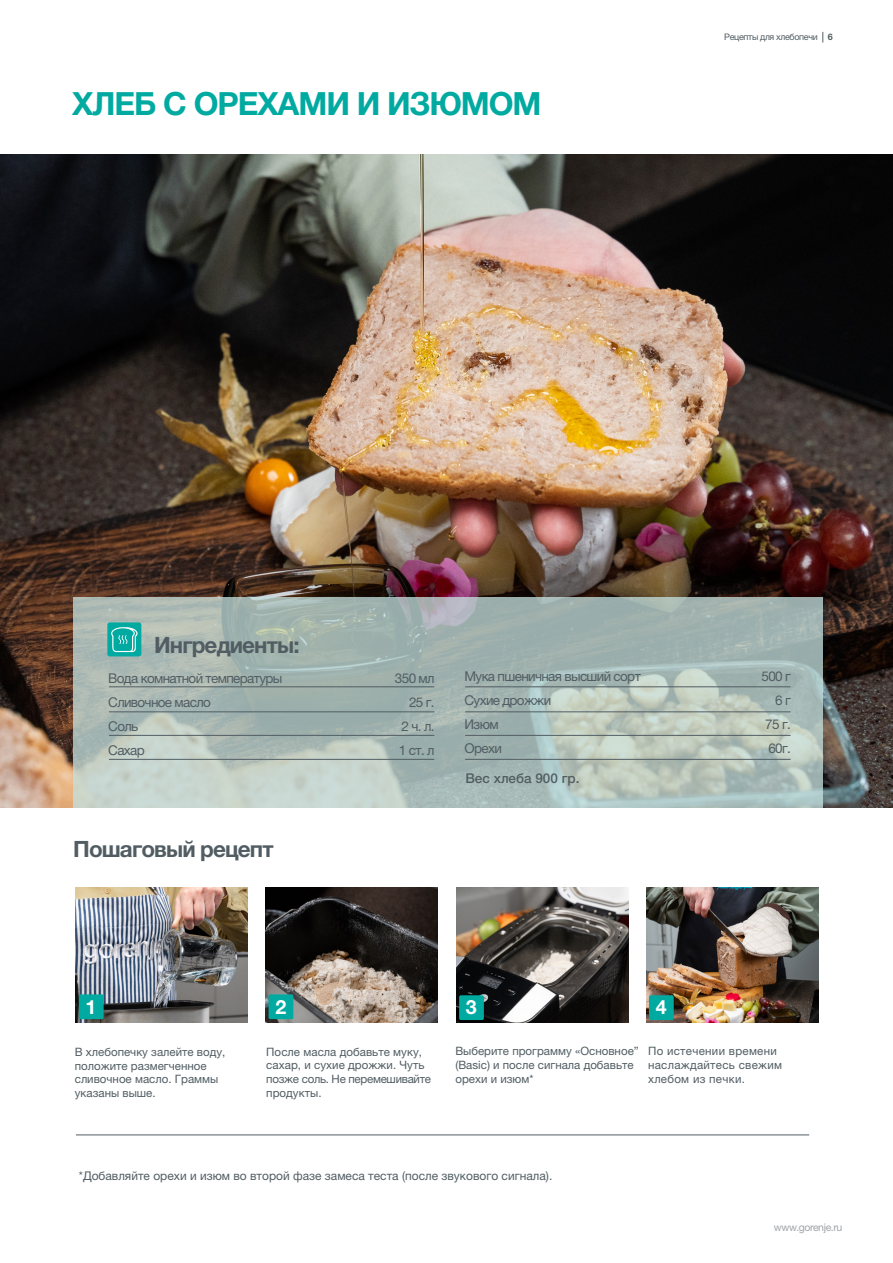
<style>
.page{position:relative;width:893px;height:1263px;background:#fff}
.page>*{position:absolute;margin:0;border:0;box-sizing:border-box;transform-origin:0 0}
.t1{font:700 31.95px "Helvetica Neue LTW1 G";letter-spacing:-.035em;color:#00aaa1}
.t2{font:700 22.5px "Helvetica Neue LTW1 G";letter-spacing:-.04em;color:#515d63}
.t3{font:700 19.65px "Helvetica Neue LTW1 G";color:#fff}
.t4{font:13.5px "Helvetica Neue LTW1 G";letter-spacing:-.05em;color:#515d63}
.t5{font:500 13.5px "Helvetica Neue LTW1 G";color:#515d63}
.t6{font:12px "Helvetica Neue LTW1 G";color:#515d63}
.t7{font:11.55px/13.8px "Helvetica Neue LTW1 G";color:#515d63}
.t8{font:11.55px/13.8px "Helvetica Neue LTW1 G";letter-spacing:.025em;color:#515d63}
.t9{font:10.5px "Helvetica Neue LTW1 G";letter-spacing:-.04em;color:#a1a5a8}
.t10{font:9px "Helvetica Neue LTW1 G";letter-spacing:-.04em;color:#515d63}
.s1{font-weight:700}
</style>
<div class="page">
<img style="left:1px;top:155px;width:892px;height:653px">
<svg style="left:73px;top:598px;width:750px;height:210px;background:#acbcb7"></svg>
<div style="left:107px;top:622px;width:34px;height:34px;background:#00aaa1;border-radius:2px"></div>
<svg style="left:111px;top:627px;width:27px;height:25px"></svg>
<hr style="left:109px;top:686px;width:325px;height:1px;background:#515d63">
<hr style="left:109px;top:711px;width:325px;height:1px;background:#515d63">
<hr style="left:109px;top:735px;width:325px;height:1px;background:#515d63">
<hr style="left:109px;top:759px;width:325px;height:1px;background:#515d63">
<img style="left:76px;top:887px;width:172px;height:135px">
<img style="left:266px;top:887px;width:172px;height:135px">
<img style="left:456px;top:887px;width:172px;height:135px">
<img style="left:646px;top:887px;width:172px;height:135px">
<div style="left:79px;top:994px;width:25px;height:25px;background:#00aaa1;border-radius:2px"></div>
<div style="left:269px;top:994px;width:24px;height:25px;background:#00aaa1;border-radius:2px"></div>
<div style="left:459px;top:995px;width:25px;height:25px;background:#00aaa1;border-radius:2px"></div>
<div style="left:649px;top:995px;width:25px;height:25px;background:#00aaa1;border-radius:2px"></div>
<hr style="left:76px;top:1135px;width:733px;height:1px;background:#515d63">
<hr style="left:465px;top:686px;width:325px;height:1px;background:#515d63">
<hr style="left:465px;top:711px;width:325px;height:1px;background:#515d63">
<hr style="left:465px;top:735px;width:325px;height:1px;background:#515d63">
<hr style="left:465px;top:759px;width:325px;height:1px;background:#515d63">
<h1 class="t1" style="left:72px;top:84px;width:471px">ХЛЕБ С ОРЕХАМИ И ИЗЮМОМ</h1>
<p class="t10" style="left:724px;top:32px;width:110px">Рецепты для хлебопечи <span class="s1">6</span></p>
<h2 class="t2" style="left:154px;top:631px;width:147px">Ингредиенты:</h2>
<p class="t4" style="left:108px;top:670px;width:176px">Вода комнатной температуры</p>
<p class="t4" style="left:395px;top:670px;width:41px">350 мл</p>
<p class="t4" style="left:108px;top:694px;width:104px">Сливочное масло</p>
<p class="t4" style="left:409px;top:694px;width:27px">25 г.</p>
<p class="t4" style="left:108px;top:718px;width:31px">Соль</p>
<p class="t4" style="left:402px;top:718px;width:34px">2 ч. л.</p>
<p class="t4" style="left:108px;top:742px;width:38px">Сахар</p>
<p class="t4" style="left:399px;top:742px;width:37px">1 ст. л</p>
<h2 class="t2" style="left:73px;top:835px;width:202px">Пошаговый рецепт</h2>
<p class="t4" style="left:464px;top:668px;width:178px">Мука пшеничная высший сорт</p>
<p class="t4" style="left:761px;top:668px;width:31px">500 г</p>
<p class="t4" style="left:464px;top:692px;width:88px">Сухие дрожжи</p>
<p class="t4" style="left:775px;top:692px;width:17px">6 г</p>
<p class="t4" style="left:464px;top:716px;width:36px">Изюм</p>
<p class="t4" style="left:765px;top:716px;width:27px">75 г.</p>
<p class="t4" style="left:464px;top:740px;width:39px">Орехи</p>
<p class="t4" style="left:768px;top:740px;width:24px">60г.</p>
<p class="t5" style="left:465px;top:770px;width:115px">Вес хлеба 900 гр.</p>
<h3 class="t3" style="left:86px;top:995px;width:12px">1</h3>
<h3 class="t3" style="left:275px;top:995px;width:12px">2</h3>
<h3 class="t3" style="left:466px;top:995px;width:12px">3</h3>
<h3 class="t3" style="left:656px;top:995px;width:12px">4</h3>
<p class="t7" style="left:455px;top:1044px;width:185px">Выберите программу «Основное” (Basic) и после сигнала добавьте орехи и изюм*</p>
<p class="t7" style="left:75px;top:1044px;width:152px">В хлебопечку залейте воду, положите размегченное сливочное масло. Граммы указаны выше.</p>
<p class="t7" style="left:266px;top:1044px;width:166px">После масла добавьте муку, сахар, и сухие дрожжи. Чуть позже соль. Не перемешивайте продукты.</p>
<p class="t8" style="left:648px;top:1044px;width:136px">По истечении времени наслаждайтесь свежим хлебом из печки.</p>
<p class="t6" style="left:79px;top:1168px;width:475px">*Добавляйте орехи и изюм во второй фазе замеса теста (после звукового сигнала).</p>
<p class="t9" style="left:774px;top:1221px;width:70px">www.gorenje.ru</p>
</div>
